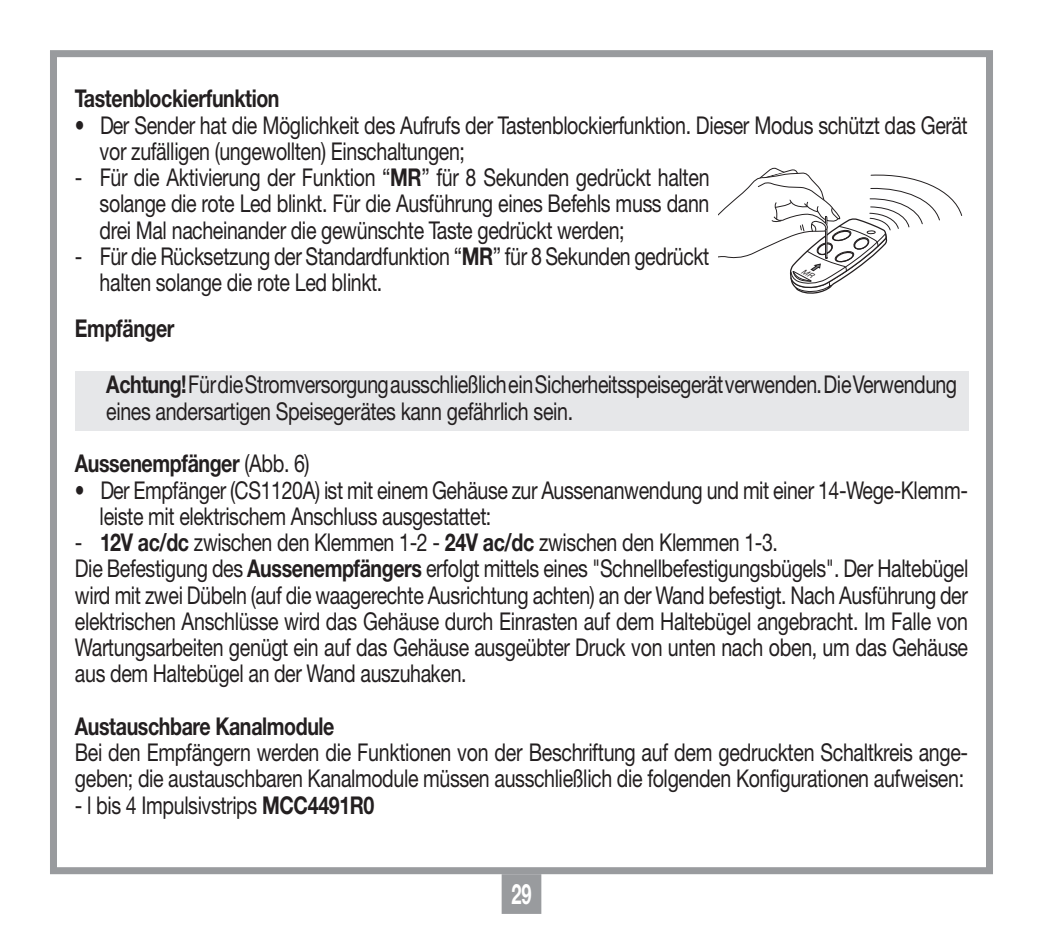
<style>
.page{position:relative;width:1043px;height:944px;background:#fff}
.page>*{position:absolute;margin:0;border:0;box-sizing:border-box;transform-origin:0 0}
.t1{font:700 28px "Helvetica Neue LT Std";color:#fff;scale:.65 1}
.t2{font:24.5px/26.2px "Helvetica Neue LT Std";letter-spacing:-.015em;color:#231f20;scale:.8 1}
.t3{font:700 24.5px "Helvetica Neue LT Std";letter-spacing:-.015em;color:#231f20;scale:.8 1}
.s1{font-weight:700}
.s2{font-weight:400}
</style>
<div class="page">
<div style="left:50px;top:50px;width:942px;height:824px;border:7px solid #999b9e"></div>
<div style="left:501px;top:874px;width:40px;height:39px;background:#999b9e;border:4px solid #999b9e"></div>
<div style="left:75px;top:371px;width:893px;height:59px;background:#e6e7e9"></div>
<svg style="left:718px;top:167px;width:244px;height:127px"></svg>
<p class="t3" style="left:75px;top:90px;width:257px">Tastenblockierfunktion</p>
<p class="t2" style="left:100px;top:115px;width:1086px;text-indent:-25px">• Der Sender hat die Möglichkeit des Aufrufs der Tastenblockierfunktion. Dieser Modus schützt das Gerät vor zufälligen (ungewollten) Einschaltungen;</p>
<p class="t2" style="left:100px;top:168px;width:764px;text-align:justify;text-indent:-25px">- Für die Aktivierung der Funktion “<span class="s1">MR</span>” für 8 Sekunden gedrückt halten solange die rote Led blinkt. Für die Ausführung eines Befehls muss dann drei Mal nacheinander die gewünschte Taste gedrückt werden;</p>
<p class="t2" style="left:100px;top:246px;width:763px;text-indent:-25px">- Für die Rücksetzung der Standardfunktion “<span class="s1">MR</span>” für 8 Sekunden gedrückt halten solange die rote Led blinkt.</p>
<p class="t3" style="left:75px;top:320px;width:126px">Empfänger</p>
<p class="t2" style="left:106px;top:375px;width:1064px"><span class="s1">Achtung!</span>FürdieStromversorgungausschließlicheinSicherheitsspeisegerätverwenden.DieVerwendung eines andersartigen Speisegerätes kann gefährlich sein.</p>
<p class="t3" style="left:75px;top:454px;width:295px">Aussenempfänger <span class="s2">(Abb. 6)</span></p>
<p class="t2" style="left:100px;top:480px;width:1087px;text-indent:-25px">• Der Empfänger (CS1120A) ist mit einem Gehäuse zur Aussenanwendung und mit einer 14-Wege-Klemm&shy;leiste mit elektrischem Anschluss ausgestattet:</p>
<p class="t2" style="left:75px;top:532px;width:1118px">- <span class="s1">12V ac/dc</span> zwischen den Klemmen 1-2 - <span class="s1">24V ac/dc</span> zwischen den Klemmen 1-3.<br>Die Befestigung des <span class="s1">Aussenempfängers</span> erfolgt mittels eines "Schnellbefestigungsbügels". Der Haltebügel wird mit zwei Dübeln (auf die waagerechte Ausrichtung achten) an der Wand befestigt. Nach Ausführung der elektrischen Anschlüsse wird das Gehäuse durch Einrasten auf dem Haltebügel angebracht. Im Falle von Wartungsarbeiten genügt ein auf das Gehäuse ausgeübter Druck von unten nach oben, um das Gehäuse aus dem Haltebügel an der Wand auszuhaken.</p>
<p class="t3" style="left:75px;top:717px;width:326px">Austauschbare Kanalmodule</p>
<p class="t2" style="left:75px;top:742px;width:1118px">Bei den Empfängern werden die Funktionen von der Beschriftung auf dem gedruckten Schaltkreis ange&shy;geben; die austauschbaren Kanalmodule müssen ausschließlich die folgenden Konfigurationen aufweisen:</p>
<p class="t2" style="left:75px;top:795px;width:376px">- l bis 4 Impulsivstrips <span class="s1">MCC4491R0</span></p>
<p class="t1" style="left:511px;top:883px;width:33px">29</p>
</div>
